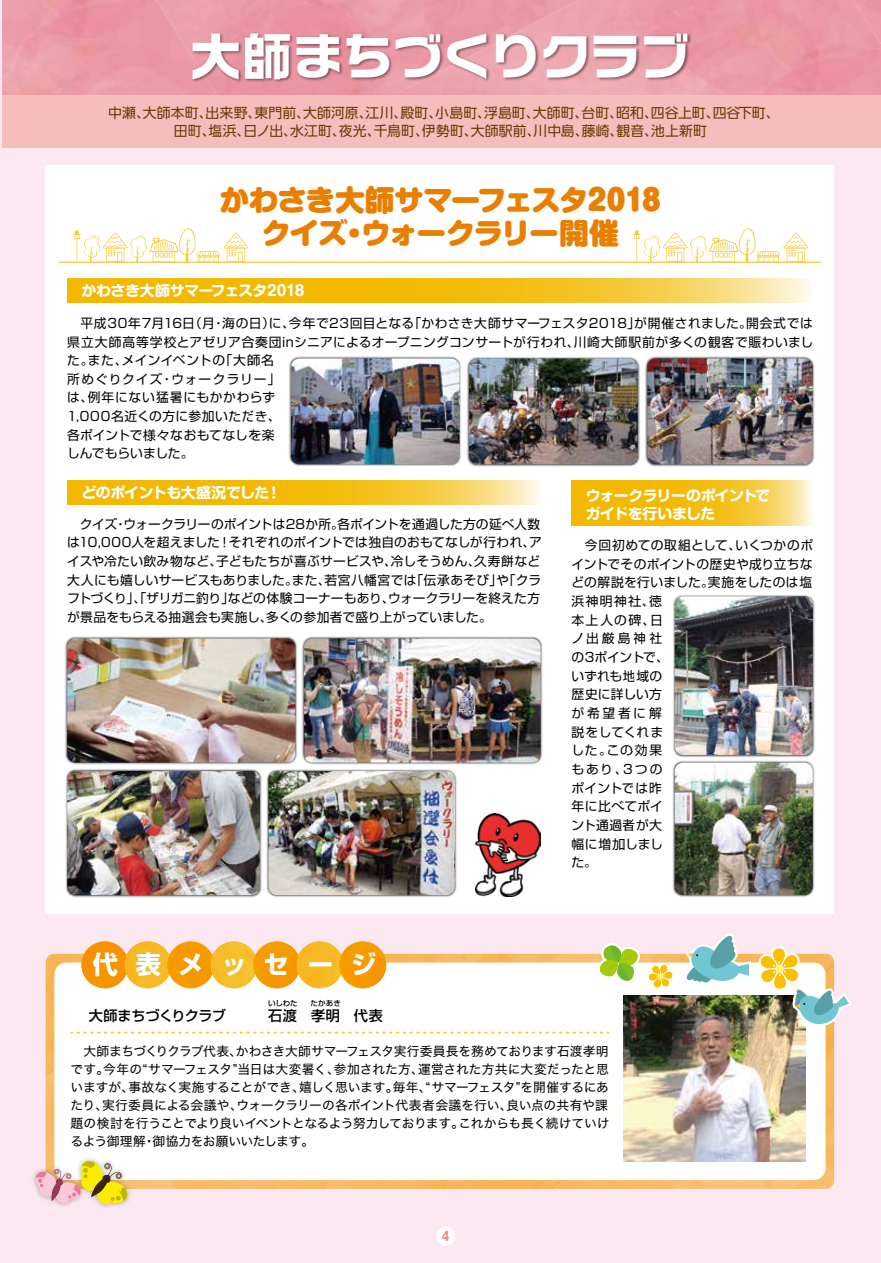
<style>
.page{position:relative;width:881px;height:1263px;background:#fff}
.page>*{position:absolute;margin:0;border:0;box-sizing:border-box;transform-origin:0 0}
.t1{font:49.8px "Logo G Std Extra";color:#fff}
.t2{font:900 28.8px/33px "Shin M Go";letter-spacing:-.045em;color:#e97f00;text-align:center}
.t3{font:700 25.2px "Shin Go";letter-spacing:.7em;color:#fff}
.t4{font:700 14.55px/18.1px "Shin M Go";letter-spacing:-.04em;color:#fff}
.t5{font:500 14.1px "Shin Go";letter-spacing:-.015em;color:#000}
.t6{font:13.8px/18.1px "UD Shin Go Pr 6";letter-spacing:.01em;color:#6a3906;text-align:center}
.t7{font:12.75px/18.6px "Shin Go";letter-spacing:.02em;color:#000}
.t8{font:12.75px/18px "Hira Kaku Std W4";letter-spacing:-.02em;color:#000}
.t9{font:12.75px/18.6px "Shin Go";letter-spacing:.04em;color:#000}
.t10{font:700 12.45px "Shin M Go";color:#ef888f;scale:.96 1}
.t11{font:500 7.5px "Shin Go";color:#000}
</style>
<div class="page">
<div style="left:0;top:134px;width:880px;height:1129px;background:#fce8f0"></div>
<svg style="left:2px;top:0;width:878px;height:95px;background:#ea99a6"></svg>
<div style="left:0;top:95px;width:880px;height:52px;background:#f6bdbd"></div>
<hr style="left:0;top:0;width:2px;height:172px;background:#fce8f0">
<div style="left:436px;top:1226px;width:19px;height:20px;background:#fff;border-radius:50%"></div>
<img style="left:188px;top:28px;width:507px;height:63px">
<div style="left:46px;top:165px;width:787px;height:748px;background:#fff"></div>
<hr style="left:59px;top:262px;width:762px;height:1px;background:#f6cc3d">
<img style="left:307px;top:636px;width:236px;height:129px">
<img style="left:305px;top:638px;width:235px;height:124px">
<img style="left:65px;top:636px;width:240px;height:123px">
<img style="left:67px;top:638px;width:228px;height:121px">
<img style="left:280px;top:759px;width:187px;height:138px">
<img style="left:280px;top:771px;width:175px;height:124px">
<img style="left:65px;top:758px;width:215px;height:140px">
<img style="left:67px;top:771px;width:193px;height:124px">
<svg style="left:46px;top:954px;width:787px;height:235px;background:#f7b965"></svg>
<div style="left:54px;top:962px;width:771px;height:218px;background:#fff;border-radius:12px"></div>
<img style="left:623px;top:1034px;width:182px;height:127px">
<svg style="left:571px;top:481px;width:241px;height:45px;background:#f4c429"></svg>
<svg style="left:67px;top:279px;width:743px;height:24px;background:#f4c328"></svg>
<svg style="left:67px;top:481px;width:472px;height:24px;background:#f4c225"></svg>
<svg style="left:73px;top:228px;width:735px;height:34px"></svg>
<img style="left:663px;top:356px;width:152px;height:111px">
<img style="left:663px;top:358px;width:149px;height:106px">
<img style="left:441px;top:356px;width:222px;height:129px">
<img style="left:474px;top:358px;width:163px;height:106px">
<img style="left:252px;top:356px;width:222px;height:128px">
<img style="left:291px;top:358px;width:168px;height:106px">
<img style="left:673px;top:588px;width:161px;height:164px">
<img style="left:674px;top:596px;width:138px;height:156px">
<img style="left:623px;top:752px;width:211px;height:162px">
<img style="left:674px;top:762px;width:138px;height:133px">
<img style="left:87px;top:1158px;width:47px;height:49px">
<img style="left:33px;top:1175px;width:55px;height:32px">
<svg style="left:34px;top:1159px;width:94px;height:46px"></svg>
<svg style="left:78px;top:934px;width:774px;height:100px"></svg>
<div style="left:81px;top:941px;width:47px;height:47px;background:#f69300;border-radius:50%"></div>
<div style="left:124px;top:941px;width:47px;height:47px;background:#f6b926;border-radius:50%"></div>
<div style="left:167px;top:941px;width:47px;height:47px;background:#f69a00;border-radius:50%"></div>
<div style="left:210px;top:941px;width:47px;height:47px;background:#f6be2b;border-radius:50%"></div>
<div style="left:253px;top:941px;width:47px;height:47px;background:#f69900;border-radius:50%"></div>
<div style="left:296px;top:941px;width:47px;height:47px;background:#f6b925;border-radius:50%"></div>
<div style="left:339px;top:941px;width:47px;height:47px;background:#f69a00;border-radius:50%"></div>
<img style="left:475px;top:813px;width:65px;height:83px">
<h1 class="t1" style="left:191px;top:20px;width:500px">大師まちづくりクラブ</h1>
<p class="t6" style="left:108px;top:103px;width:672px">中瀬、大師本町、出来野、東門前、大師河原、江川、殿町、小島町、浮島町、大師町、台町、昭和、四谷上町、四谷下町、田町、塩浜、日ノ出、水江町、夜光、千鳥町、伊勢町、大師駅前、川中島、藤崎、観音、池上新町</p>
<h2 class="t2" style="left:219px;top:180px;width:443px">かわさき大師サマーフェスタ2018クイズ・ウォークラリー開催</h2>
<p class="t4" style="left:81px;top:280px;width:224px">かわさき大師サマーフェスタ2018</p>
<p class="t9" style="left:67px;top:313px;width:747px">　平成30年7月16日（月・海の日）に、今年で23回目となる「かわさき大師サマーフェスタ2018」が開催されました。開会式では県立大師高等学校とアゼリア合奏団inシニアによるオープニングコンサートが行われ、川崎大師駅前が多くの観客で賑わいました。また、メインイベントの「大師名<br>所めぐりクイズ・ウォークラリー」<br>は、例年にない猛暑にもかかわらず<br>1,000名近くの方に参加いただき、<br>各ポイントで様々なおもてなしを楽<br>しんでもらいました。</p>
<p class="t4" style="left:81px;top:482px;width:201px">どのポイントも大盛況でした！</p>
<p class="t7" style="left:67px;top:514px;width:476px">　クイズ・ウォークラリーのポイントは28か所。各ポイントを通過した方の延べ人数は10,000人を超えました！それぞれのポイントでは独自のおもてなしが行われ、アイスや冷たい飲み物など、子どもたちが喜ぶサービスや、冷しそうめん、久寿餅など大人にも嬉しいサービスもありました。また、若宮八幡宮では「伝承あそび」や「クラフトづくり」、「ザリガニ釣り」などの体験コーナーもあり、ウォークラリーを終えた方が景品をもらえる抽選会も実施し、多くの参加者で盛り上がっていました。</p>
<p class="t4" style="left:585px;top:484px;width:186px">ウォークラリーのポイントでガイドを行いました</p>
<p class="t7" style="left:571px;top:535px;width:243px">　今回初めての取組として、いくつかのポイントでそのポイントの歴史や成り立ちなどの解説を行いました。実施をしたのは塩浜神明神社、徳<br>本上人の碑、日<br>ノ出厳島神社<br>の3ポイントで、<br>いずれも地域の<br>歴史に詳しい方<br>が希望者に解<br>説をしてくれま<br>した。この効果<br>もあり、3つの<br>ポイントでは昨<br>年に比べてポイ<br>ント通過者が大<br>幅に増加しまし<br>た。</p>
<h3 class="t3" style="left:93px;top:947px;width:285px">代表メッセージ</h3>
<p class="t11" style="left:268px;top:998px;width:31px">いしわた</p>
<p class="t11" style="left:310px;top:998px;width:32px">たかあき</p>
<p class="t5" style="left:89px;top:1007px;width:295px">大師まちづくりクラブ　　　石渡　孝明　代表</p>
<p class="t8" style="left:71px;top:1042px;width:540px">　大師まちづくりクラブ代表、かわさき大師サマーフェスタ実行委員長を務めております石渡孝明です。今年の“サマーフェスタ”当日は大変暑く、参加された方、運営された方共に大変だったと思いますが、事故なく実施することができ、嬉しく思います。毎年、“サマーフェスタ”を開催するにあたり、実行委員による会議や、ウォークラリーの各ポイント代表者会議を行い、良い点の共有や課題の検討を行うことでより良いイベントとなるよう努力しております。これからも長く続けていけるよう御理解・御協力をお願いいたします。</p>
<p class="t10" style="left:441px;top:1227px;width:10px">4</p>
</div>
